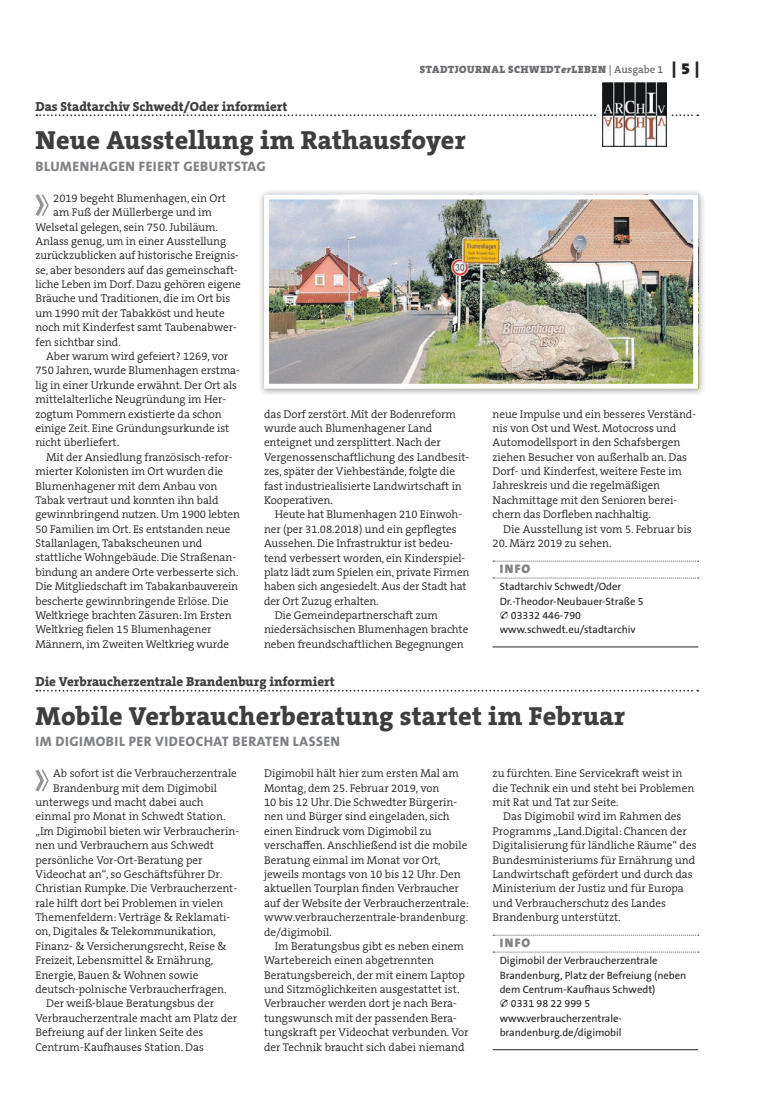
<style>
.page{position:relative;width:762px;height:1117px;background:#fff}
.page>*{position:absolute;margin:0;border:0;box-sizing:border-box;transform-origin:0 0}
.t1{font:800 26.25px "The Serif B W8";letter-spacing:.01em;color:#3e3e3f}
.t2{font:800 13.75px "The Sans B W8";letter-spacing:.035em;color:#808285}
.t3{font:800 13.12px "The Serif B W8";color:#3e3e3f}
.t4{font:900 12.5px "The Sans B W9";letter-spacing:.11em;color:#808285}
.t5{font:300 11.25px/14.4px "The Serif B W4";letter-spacing:-.005em;color:#231f20}
.t6{font:10.62px "The Sans B W5 Plain";color:#231f20}
.t7{font:900 10.62px "The Serif B W9";letter-spacing:.045em;color:#6c6d70}
.s1{font-style:italic}
.s2{font-family:"The Serif B W6";font-weight:600}
.s3{font-size:16.25px;color:#231f20}
</style>
<div class="page">
<svg style="left:36px;top:114px;width:662px;height:2px"></svg>
<div style="left:597px;top:83px;width:74px;height:63px;background:linear-gradient(to bottom,#fff,#fff)"></div>
<img style="left:603px;top:83px;width:63px;height:63px">
<svg style="left:493px;top:560px;width:206px;height:1px"></svg>
<svg style="left:493px;top:577px;width:206px;height:1px"></svg>
<hr style="left:493px;top:646px;width:205px;height:1px;background:#231f20">
<svg style="left:35px;top:194px;width:14px;height:22px"></svg>
<div style="left:258px;top:189px;width:448px;height:207px;background:#231f20;opacity:.45"></div>
<img style="left:270px;top:200px;width:422px;height:182px">
<div style="left:264px;top:194px;width:434px;height:194px;border:5px solid #fff"></div>
<svg style="left:36px;top:689px;width:662px;height:2px"></svg>
<svg style="left:493px;top:934px;width:206px;height:1px"></svg>
<svg style="left:493px;top:951px;width:206px;height:1px"></svg>
<hr style="left:493px;top:1048px;width:205px;height:1px;background:#231f20">
<svg style="left:35px;top:769px;width:14px;height:23px"></svg>
<p class="t7" style="left:420px;top:63px;width:281px">STADTJOURNAL SCHWEDT<span class="s1">er</span>LEBEN <span class="s2">| Ausgabe 1</span> <span class="s3">| 5 |</span></p>
<p class="t3" style="left:35px;top:97px;width:253px">Das Stadtarchiv Schwedt/Oder informiert</p>
<h1 class="t1" style="left:35px;top:123px;width:432px">Neue Ausstellung im Rathausfoyer</h1>
<p class="t2" style="left:36px;top:157px;width:232px">BLUMENHAGEN FEIERT GEBURTSTAG</p>
<p class="t5" style="left:53px;top:191px;width:174px">2019 begeht Blumenhagen, ein Ort</p>
<p class="t5" style="left:53px;top:205px;width:160px">am Fuß der Müllerberge und im</p>
<p class="t5" style="left:35px;top:219px;width:184px">Welsetal gelegen, sein 750. Jubiläum.</p>
<p class="t5" style="left:35px;top:234px;width:192px">Anlass genug, um in einer Ausstellung</p>
<p class="t5" style="left:35px;top:248px;width:205px">zurückzublicken auf historische Ereignis-</p>
<p class="t5" style="left:35px;top:263px;width:204px">se, aber besonders auf das gemeinschaft-</p>
<p class="t5" style="left:35px;top:277px;width:207px">liche Leben im Dorf. Dazu gehören eigene</p>
<p class="t5" style="left:35px;top:291px;width:196px">Bräuche und Traditionen, die im Ort bis</p>
<p class="t5" style="left:35px;top:306px;width:191px">um 1990 mit der Tabakköst und heute</p>
<p class="t5" style="left:35px;top:320px;width:203px">noch mit Kinderfest samt Taubenabwer-</p>
<p class="t5" style="left:35px;top:334px;width:87px">fen sichtbar sind.</p>
<p class="t5" style="left:46px;top:349px;width:184px">Aber warum wird gefeiert? 1269, vor</p>
<p class="t5" style="left:35px;top:363px;width:206px">750 Jahren, wurde Blumenhagen erstma-</p>
<p class="t5" style="left:35px;top:378px;width:203px">lig in einer Urkunde erwähnt. Der Ort als</p>
<p class="t5" style="left:35px;top:392px;width:192px">mittelalterliche Neugründung im Her-</p>
<p class="t5" style="left:35px;top:406px;width:188px">zogtum Pommern existierte da schon</p>
<p class="t5" style="left:35px;top:421px;width:196px">einige Zeit. Eine Gründungsurkunde ist</p>
<p class="t5" style="left:35px;top:435px;width:85px">nicht überliefert.</p>
<p class="t5" style="left:46px;top:449px;width:188px">Mit der Ansiedlung französisch-refor-</p>
<p class="t5" style="left:35px;top:464px;width:189px">mierter Kolonisten im Ort wurden die</p>
<p class="t5" style="left:35px;top:478px;width:183px">Blumenhagener mit dem Anbau von</p>
<p class="t5" style="left:35px;top:493px;width:185px">Tabak vertraut und konnten ihn bald</p>
<p class="t5" style="left:35px;top:507px;width:206px">gewinnbringend nutzen. Um 1900 lebten</p>
<p class="t5" style="left:35px;top:521px;width:197px">50 Familien im Ort. Es entstanden neue</p>
<p class="t5" style="left:35px;top:536px;width:168px">Stallanlagen, Tabakscheunen und</p>
<p class="t5" style="left:35px;top:550px;width:202px">stattliche Wohngebäude. Die Straßenan-</p>
<p class="t5" style="left:35px;top:564px;width:204px">bindung an andere Orte verbesserte sich.</p>
<p class="t5" style="left:35px;top:579px;width:204px">Die Mitgliedschaft im Tabakanbauverein</p>
<p class="t5" style="left:35px;top:593px;width:195px">bescherte gewinnbringende Erlöse. Die</p>
<p class="t5" style="left:35px;top:608px;width:198px">Weltkriege brachten Zäsuren: Im Ersten</p>
<p class="t5" style="left:35px;top:622px;width:177px">Weltkrieg fielen 15 Blumenhagener</p>
<p class="t5" style="left:35px;top:636px;width:195px">Männern, im Zweiten Weltkrieg wurde</p>
<p class="t5" style="left:264px;top:406px;width:207px">das Dorf zerstört. Mit der Bodenreform wurde auch Blumenhagener Land enteignet und zersplittert. Nach der Vergenossenschaftlichung des Landbesit&shy;zes, später der Viehbestände, folgte die fast industriealisierte Landwirtschaft in Kooperativen.</p>
<p class="t5" style="left:275px;top:507px;width:189px">Heute hat Blumenhagen 210 Einwoh-</p>
<p class="t5" style="left:264px;top:521px;width:194px">ner (per 31.08.2018) und ein gepflegtes</p>
<p class="t5" style="left:264px;top:536px;width:191px">Aussehen. Die Infrastruktur ist bedeu-</p>
<p class="t5" style="left:264px;top:550px;width:203px">tend verbessert worden, ein Kinderspiel-</p>
<p class="t5" style="left:264px;top:565px;width:207px">platz lädt zum Spielen ein, private Firmen</p>
<p class="t5" style="left:264px;top:579px;width:204px">haben sich angesiedelt. Aus der Stadt hat</p>
<p class="t5" style="left:264px;top:593px;width:116px">der Ort Zuzug erhalten.</p>
<p class="t5" style="left:275px;top:608px;width:165px">Die Gemeindepartnerschaft zum</p>
<p class="t5" style="left:264px;top:622px;width:206px">niedersächsischen Blumenhagen brachte</p>
<p class="t5" style="left:264px;top:636px;width:201px">neben freundschaftlichen Begegnungen</p>
<p class="t5" style="left:493px;top:406px;width:205px">neue Impulse und ein besseres Verständ&shy;nis von Ost und West. Motocross und Automodellsport in den Schafsbergen ziehen Besucher von außerhalb an. Das Dorf- und Kinderfest, weitere Feste im Jahreskreis und die regelmäßigen Nachmittage mit den Senioren berei&shy;chern das Dorfleben nachhaltig.</p>
<p class="t5" style="left:503px;top:521px;width:190px">Die Ausstellung ist vom 5. Februar bis</p>
<p class="t5" style="left:493px;top:536px;width:121px">20. März 2019 zu sehen.</p>
<p class="t4" style="left:500px;top:561px;width:32px">INFO</p>
<p class="t6" style="left:500px;top:579px;width:123px">Stadtarchiv Schwedt/Oder</p>
<p class="t6" style="left:500px;top:594px;width:145px">Dr.-Theodor-Neubauer-Straße 5</p>
<p class="t6" style="left:511px;top:608px;width:72px">03332 446-790</p>
<p class="t6" style="left:500px;top:622px;width:137px">www.schwedt.eu/stadtarchiv</p>
<p class="t3" style="left:35px;top:672px;width:301px">Die Verbraucherzentrale Brandenburg informiert</p>
<h1 class="t1" style="left:35px;top:698px;width:591px">Mobile Verbraucherberatung startet im Februar</h1>
<p class="t2" style="left:36px;top:732px;width:306px">IM DIGIMOBIL PER VIDEOCHAT BERATEN LASSEN</p>
<p class="t5" style="left:53px;top:766px;width:185px">Ab sofort ist die Verbraucherzentrale</p>
<p class="t5" style="left:53px;top:780px;width:165px">Brandenburg mit dem Digimobil</p>
<p class="t5" style="left:35px;top:794px;width:170px">unterwegs und macht dabei auch</p>
<p class="t5" style="left:35px;top:809px;width:192px">einmal pro Monat in Schwedt Station.</p>
<p class="t5" style="left:35px;top:823px;width:205px">„Im Digimobil bieten wir Verbraucherin-</p>
<p class="t5" style="left:35px;top:838px;width:180px">nen und Verbrauchern aus Schwedt</p>
<p class="t5" style="left:35px;top:852px;width:169px">persönliche Vor-Ort-Beratung per</p>
<p class="t5" style="left:35px;top:866px;width:188px">Videochat an“, so Geschäftsführer Dr.</p>
<p class="t5" style="left:35px;top:881px;width:203px">Christian Rumpke. Die Verbraucherzent-</p>
<p class="t5" style="left:35px;top:895px;width:189px">rale hilft dort bei Problemen in vielen</p>
<p class="t5" style="left:35px;top:909px;width:196px">Themenfeldern: Verträge &amp; Reklamati-</p>
<p class="t5" style="left:35px;top:924px;width:182px">on, Digitales &amp; Telekommunikation,</p>
<p class="t5" style="left:35px;top:938px;width:193px">Finanz- &amp; Versicherungsrecht, Reise &amp;</p>
<p class="t5" style="left:35px;top:953px;width:179px">Freizeit, Lebensmittel &amp; Ernährung,</p>
<p class="t5" style="left:35px;top:967px;width:164px">Energie, Bauen &amp; Wohnen sowie</p>
<p class="t5" style="left:35px;top:981px;width:193px">deutsch-polnische Verbraucherfragen.</p>
<p class="t5" style="left:46px;top:996px;width:169px">Der weiß-blaue Beratungsbus der</p>
<p class="t5" style="left:35px;top:1010px;width:203px">Verbraucherzentrale macht am Platz der</p>
<p class="t5" style="left:35px;top:1024px;width:169px">Befreiung auf der linken Seite des</p>
<p class="t5" style="left:35px;top:1039px;width:170px">Centrum-Kaufhauses Station. Das</p>
<p class="t5" style="left:493px;top:766px;width:203px">zu fürchten. Eine Servicekraft weist in die Technik ein und steht bei Problemen mit Rat und Tat zur Seite.</p>
<p class="t5" style="left:493px;top:809px;width:205px;text-indent:11px">Das Digimobil wird im Rahmen des Programms „Land.Digital: Chancen der Digitalisierung für ländliche Räume“ des Bundesministeriums für Ernährung und Landwirtschaft gefördert und durch das Ministerium der Justiz und für Europa und Verbraucherschutz des Landes Brandenburg unterstützt.</p>
<p class="t4" style="left:500px;top:934px;width:32px">INFO</p>
<p class="t6" style="left:500px;top:953px;width:159px">Digimobil der Verbraucherzentrale</p>
<p class="t6" style="left:500px;top:967px;width:188px">Brandenburg, Platz der Befreiung (neben</p>
<p class="t6" style="left:500px;top:982px;width:157px">dem Centrum-Kaufhaus Schwedt)</p>
<p class="t6" style="left:511px;top:996px;width:81px">0331 98 22 999 5</p>
<p class="t6" style="left:500px;top:1011px;width:124px">www.verbraucherzentrale-</p>
<p class="t6" style="left:500px;top:1025px;width:123px">brandenburg.de/digimobil</p>
<p class="t5" style="left:264px;top:766px;width:206px">Digimobil hält hier zum ersten Mal am Montag, dem 25. Februar 2019, von<br>10 bis 12 Uhr. Die Schwedter Bürgerin&shy;nen und Bürger sind eingeladen, sich einen Eindruck vom Digimobil zu verschaffen. Anschließend ist die mobile Beratung einmal im Monat vor Ort, jeweils montags von 10 bis 12 Uhr. Den aktuellen Tourplan finden Verbraucher auf der Website der Verbraucherzentrale: www.verbraucherzentrale-brandenburg. de/digimobil.</p>
<p class="t5" style="left:264px;top:938px;width:206px;text-indent:11px">Im Beratungsbus gibt es neben einem Wartebereich einen abgetrennten Beratungsbereich, der mit einem Laptop und Sitzmöglichkeiten ausgestattet ist.<br>Verbraucher werden dort je nach Bera&shy;tungswunsch mit der passenden Bera&shy;tungskraft per Videochat verbunden. Vor der Technik braucht sich dabei niemand</p>
</div>
